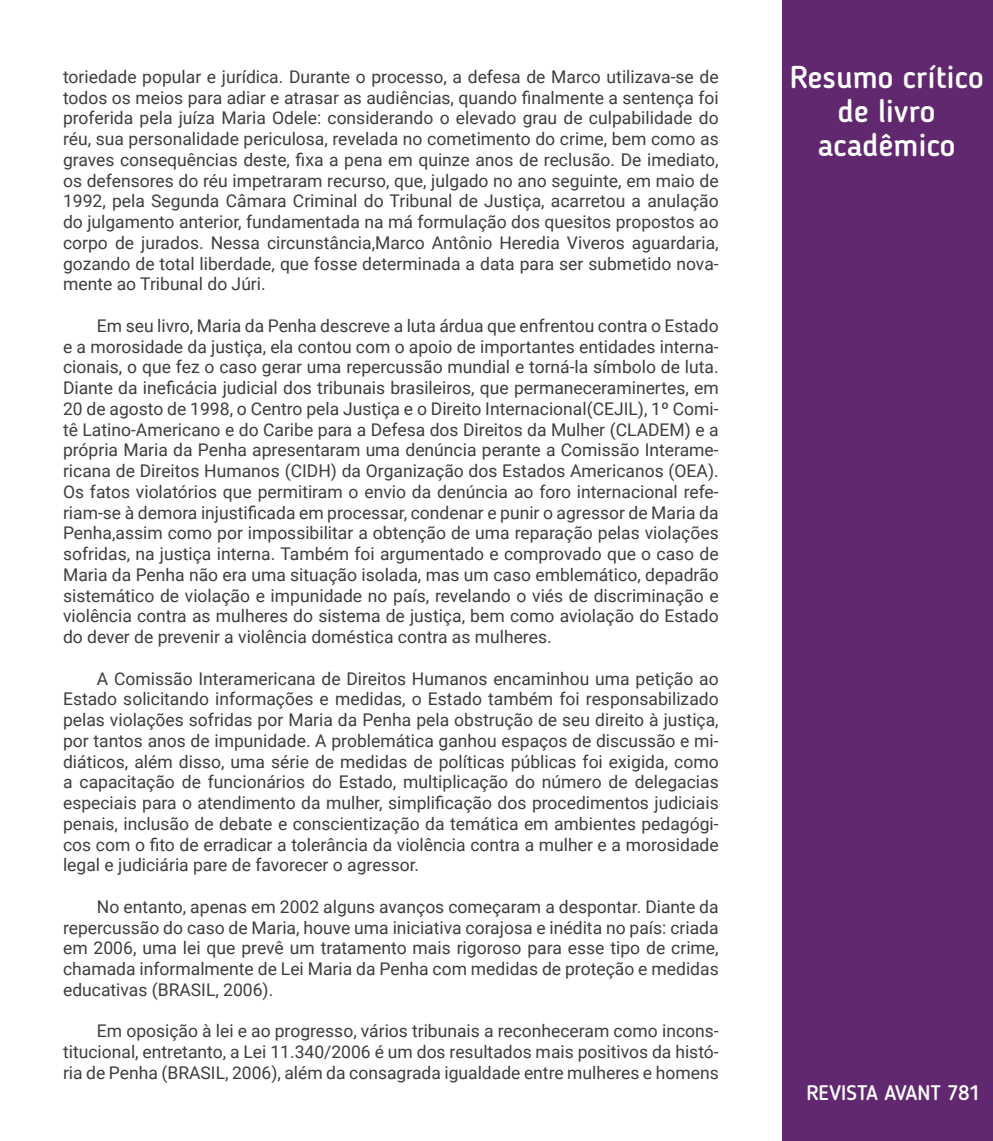
<style>
.page{position:relative;width:993px;height:1141px;background:#fff}
.page>*{position:absolute;margin:0;border:0;box-sizing:border-box;transform-origin:0 0}
.modalidade{font:500 31.5px/33.6px "Blogger Sans";color:#fff;text-align:center}
.t1{font:500 21px "Blogger Sans";color:#fff}
.texto{font:17.5px/20.8px "Roboto";color:#3e3e3f;text-align:justify}
</style>
<div class="page">
<div style="left:782px;top:0;width:210px;height:1141px;background:#61286f"></div>
<p class="texto" style="left:63px;top:66px;width:657px">toriedade popular e jurídica. Durante o processo, a defesa de Marco utilizava-se de todos os meios para adiar e atrasar as audiências, quando finalmente a sentença foi proferida pela juíza Maria Odele: considerando o elevado grau de culpabilidade do réu, sua personalidade periculosa, revelada no cometimento do crime, bem como as graves consequências deste, fixa a pena em quinze anos de reclusão. De imediato, os defensores do réu impetraram recurso, que, julgado no ano seguinte, em maio de 1992, pela Segunda Câmara Criminal do Tribunal de Justiça, acarretou a anulação do julgamento anterior, fundamentada na má formulação dos quesitos propostos ao corpo de jurados. Nessa circunstância,Marco Antônio Heredia Viveros aguardaria, gozando de total liberdade, que fosse determinada a data para ser submetido nova&shy;mente ao Tribunal do Júri.</p>
<p class="texto" style="left:63px;top:315px;width:657px;text-indent:34px">Em seu livro, Maria da Penha descreve a luta árdua que enfrentou contra o Estado e a morosidade da justiça, ela contou com o apoio de importantes entidades interna&shy;cionais, o que fez o caso gerar uma repercussão mundial e torná-la símbolo de luta.<br>Diante da ineficácia judicial dos tribunais brasileiros, que permaneceraminertes, em 20 de agosto de 1998, o Centro pela Justiça e o Direito Internacional(CEJIL), 1º Comi&shy;tê Latino-Americano e do Caribe para a Defesa dos Direitos da Mulher (CLADEM) e a própria Maria da Penha apresentaram uma denúncia perante a Comissão Interame&shy;ricana de Direitos Humanos (CIDH) da Organização dos Estados Americanos (OEA).<br>Os fatos violatórios que permitiram o envio da denúncia ao foro internacional refe&shy;riam-se à demora injustificada em processar, condenar e punir o agressor de Maria da Penha,assim como por impossibilitar a obtenção de uma reparação pelas violações sofridas, na justiça interna. Também foi argumentado e comprovado que o caso de Maria da Penha não era uma situação isolada, mas um caso emblemático, depadrão sistemático de violação e impunidade no país, revelando o viés de discriminação e violência contra as mulheres do sistema de justiça, bem como aviolação do Estado do dever de prevenir a violência doméstica contra as mulheres.</p>
<p class="texto" style="left:63px;top:667px;width:657px;text-indent:34px">A Comissão Interamericana de Direitos Humanos encaminhou uma petição ao Estado solicitando informações e medidas, o Estado também foi responsabilizado pelas violações sofridas por Maria da Penha pela obstrução de seu direito à justiça, por tantos anos de impunidade. A problemática ganhou espaços de discussão e mi&shy;diáticos, além disso, uma série de medidas de políticas públicas foi exigida, como a capacitação de funcionários do Estado, multiplicação do número de delegacias especiais para o atendimento da mulher, simplificação dos procedimentos judiciais penais, inclusão de debate e conscientização da temática em ambientes pedagógi&shy;cos com o fito de erradicar a tolerância da violência contra a mulher e a morosidade legal e judiciária pare de favorecer o agressor.</p>
<p class="texto" style="left:63px;top:895px;width:657px;text-indent:34px">No entanto, apenas em 2002 alguns avanços começaram a despontar. Diante da repercussão do caso de Maria, houve uma iniciativa corajosa e inédita no país: criada em 2006, uma lei que prevê um tratamento mais rigoroso para esse tipo de crime, chamada informalmente de Lei Maria da Penha com medidas de proteção e medidas educativas (BRASIL, 2006).</p>
<p class="texto" style="left:63px;top:1020px;width:657px;text-indent:34px">Em oposição à lei e ao progresso, vários tribunais a reconheceram como incons&shy;titucional, entretanto, a Lei 11.340/2006 é um dos resultados mais positivos da histó&shy;ria de Penha (BRASIL, 2006), além da consagrada igualdade entre mulheres e homens</p>
<h1 class="modalidade" style="left:813px;top:59px;width:150px">Modalidade</h1>
<p class="modalidade" style="left:789px;top:60px;width:195px">Resumo crítico de livro</p>
<p class="modalidade" style="left:817px;top:128px;width:139px">acadêmico</p>
<p class="t1" style="left:806px;top:1080px;width:175px">REVISTA AVANT 781</p>
</div>
